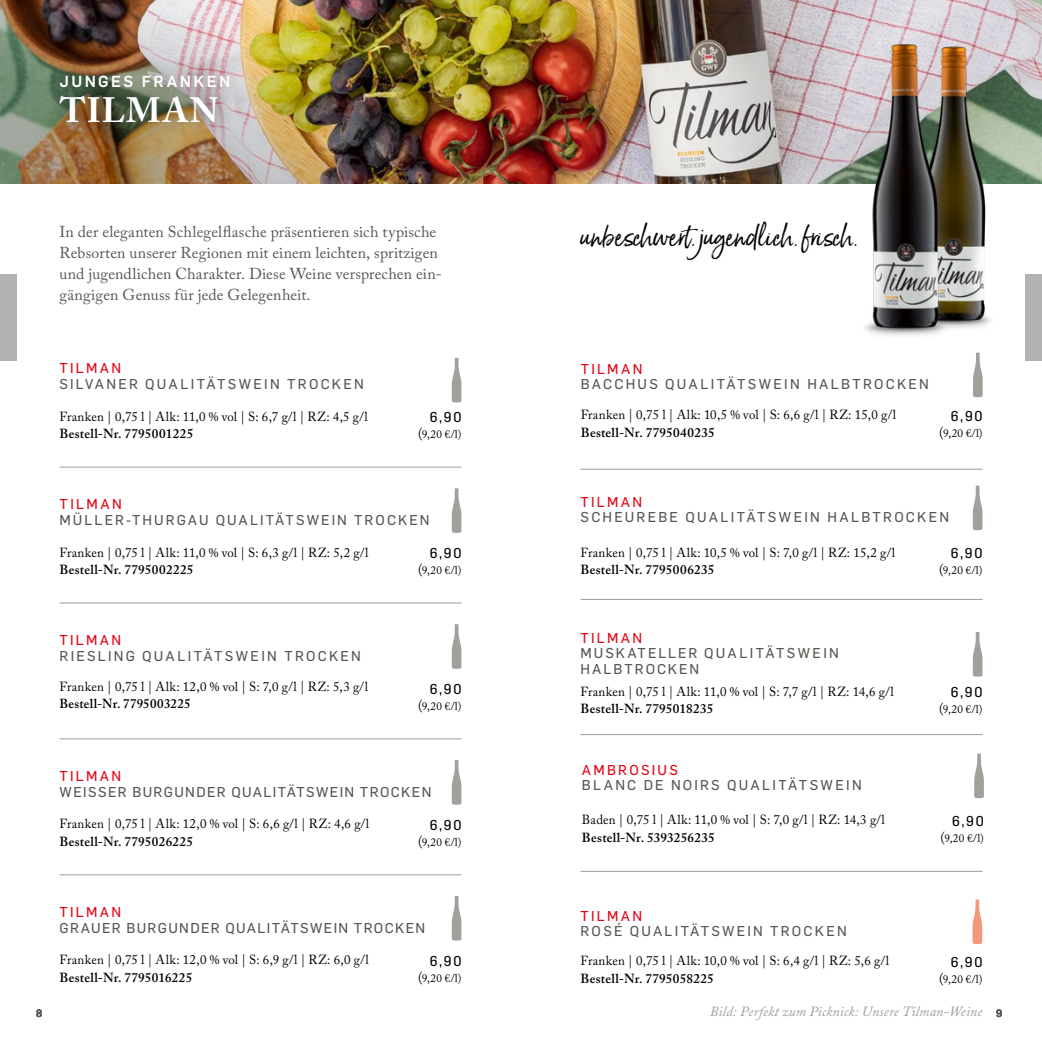
<style>
.page{position:relative;width:1042px;height:1042px;background:#fff}
.page>*{position:absolute;margin:0;border:0;box-sizing:border-box;transform-origin:0 0}
.t1{font:700 35px "Adobe Caslon Pro";letter-spacing:.03em;color:#fff}
.t2{font:26.25px "Born Ready";letter-spacing:-.005em;color:#000}
.t3{font:15.75px/21px "Adobe Caslon Pro";letter-spacing:.01em;color:#575651}
.t4{font:500 15.75px "Flama";letter-spacing:.155em;color:#fff}
.t5{font:14px/15.8px "Flama Basic";letter-spacing:.155em;color:#575651}
.t6{font:14px "Flama Basic";letter-spacing:.165em;color:#e30613}
.t7{font:italic 14px "Adobe Caslon Pro";letter-spacing:.01em;color:#9d9d9c}
.t8{font:14px "Flama Basic";letter-spacing:.125em;color:#000}
.t9{font:14px "Flama Basic";letter-spacing:.1em;color:#575651}
.t10{font:14px "Flama Basic";letter-spacing:.095em;color:#575651}
.t11{font:13.12px "Adobe Caslon Pro";letter-spacing:.02em;color:#000}
.t12{font:600 13.12px "Adobe Caslon Pro";letter-spacing:.025em;color:#000}
.t13{font:11.38px "Adobe Caslon Pro";letter-spacing:.025em;color:#000}
.t14{font:500 10.5px "Flama";color:#575651}
.s1{font-size:14px}
</style>
<div class="page">
<img style="left:0;top:0;width:1042px;height:184px">
<div style="left:40px;top:55px;width:211px;height:89px;background:#000;opacity:.65"></div>
<img style="left:890px;top:27px;width:129px;height:302px">
<img style="left:862px;top:34px;width:86px;height:302px">
<hr style="left:60px;top:874px;width:401px;height:1px;background:#9d9d9c">
<hr style="left:60px;top:602px;width:401px;height:1px;background:#9d9d9c">
<hr style="left:60px;top:467px;width:401px;height:1px;background:#9d9d9c">
<svg style="left:452px;top:358px;width:9px;height:44px"></svg>
<svg style="left:452px;top:488px;width:9px;height:45px"></svg>
<hr style="left:60px;top:738px;width:401px;height:1px;background:#9d9d9c">
<svg style="left:452px;top:624px;width:9px;height:45px"></svg>
<svg style="left:452px;top:760px;width:9px;height:45px"></svg>
<svg style="left:452px;top:896px;width:9px;height:44px"></svg>
<div style="left:0;top:275px;width:17px;height:86px;background:#b3b2b2"></div>
<div style="left:1025px;top:275px;width:17px;height:86px;background:#b3b2b2"></div>
<hr style="left:580px;top:599px;width:402px;height:1px;background:#9d9d9c">
<hr style="left:580px;top:734px;width:402px;height:1px;background:#9d9d9c">
<hr style="left:580px;top:871px;width:402px;height:1px;background:#9d9d9c">
<hr style="left:580px;top:469px;width:402px;height:1px;background:#9d9d9c">
<svg style="left:973px;top:485px;width:9px;height:45px"></svg>
<svg style="left:973px;top:632px;width:9px;height:44px"></svg>
<svg style="left:973px;top:353px;width:9px;height:44px"></svg>
<svg style="left:974px;top:753px;width:10px;height:45px"></svg>
<svg style="left:972px;top:899px;width:10px;height:45px"></svg>
<p class="t4" style="left:60px;top:70px;width:172px">JUNGES FRANKEN</p>
<h1 class="t1" style="left:60px;top:90px;width:160px">TILMAN</h1>
<p class="t3" style="left:60px;top:221px;width:384px">In der eleganten Schlegelflasche präsentieren sich typische Rebsorten unserer Regionen mit einem leichten, spritzigen und jugendlichen Charakter. Diese Weine versprechen ein&shy;gängigen Genuss für jede Gelegenheit.</p>
<p class="t6" style="left:60px;top:359px;width:63px">TILMAN</p>
<p class="t5" style="left:60px;top:375px;width:306px">SILVANER QUALITÄTSWEIN TROCKEN</p>
<p class="t11" style="left:60px;top:408px;width:310px">Franken | 0,75 l | Alk: 11,0 % vol | S: 6,7 g/l | RZ: 4,5 g/l</p>
<p class="t12" style="left:60px;top:426px;width:135px">Bestell-Nr. 7795001225</p>
<p class="t8" style="left:430px;top:407px;width:33px">6,90</p>
<p class="t13" style="left:418px;top:427px;width:45px"><span class="s1">(</span>9,20 €/l)</p>
<p class="t6" style="left:60px;top:494px;width:64px">TILMAN</p>
<p class="t5" style="left:60px;top:511px;width:372px">MÜLLER-THURGAU QUALITÄTSWEIN TROCKEN</p>
<p class="t11" style="left:60px;top:544px;width:310px">Franken | 0,75 l | Alk: 11,0 % vol | S: 6,3 g/l | RZ: 5,2 g/l</p>
<p class="t12" style="left:60px;top:562px;width:135px">Bestell-Nr. 7795002225</p>
<p class="t8" style="left:430px;top:543px;width:33px">6,90</p>
<p class="t13" style="left:418px;top:563px;width:45px"><span class="s1">(</span>9,20 €/l)</p>
<p class="t6" style="left:60px;top:630px;width:63px">TILMAN</p>
<p class="t5" style="left:60px;top:647px;width:303px">RIESLING QUALITÄTSWEIN TROCKEN</p>
<p class="t11" style="left:60px;top:678px;width:310px">Franken | 0,75 l | Alk: 12,0 % vol | S: 7,0 g/l | RZ: 5,3 g/l</p>
<p class="t12" style="left:60px;top:696px;width:133px">Bestell-Nr. 7795003225</p>
<p class="t8" style="left:430px;top:679px;width:33px">6,90</p>
<p class="t13" style="left:418px;top:699px;width:45px"><span class="s1">(</span>9,20 €/l)</p>
<p class="t6" style="left:60px;top:766px;width:63px">TILMAN</p>
<p class="t9" style="left:60px;top:782px;width:373px">WEISSER BURGUNDER QUALITÄTSWEIN TROCKEN</p>
<p class="t11" style="left:60px;top:816px;width:311px">Franken | 0,75 l | Alk: 12,0 % vol | S: 6,6 g/l | RZ: 4,6 g/l</p>
<p class="t12" style="left:60px;top:833px;width:135px">Bestell-Nr. 7795026225</p>
<p class="t8" style="left:430px;top:815px;width:33px">6,90</p>
<p class="t13" style="left:418px;top:835px;width:45px"><span class="s1">(</span>9,20 €/l)</p>
<p class="t6" style="left:60px;top:902px;width:63px">TILMAN</p>
<p class="t10" style="left:60px;top:918px;width:367px">GRAUER BURGUNDER QUALITÄTSWEIN TROCKEN</p>
<p class="t11" style="left:60px;top:952px;width:311px">Franken | 0,75 l | Alk: 12,0 % vol | S: 6,9 g/l | RZ: 6,0 g/l</p>
<p class="t12" style="left:60px;top:969px;width:134px">Bestell-Nr. 7795016225</p>
<p class="t8" style="left:430px;top:951px;width:33px">6,90</p>
<p class="t13" style="left:418px;top:971px;width:45px"><span class="s1">(</span>9,20 €/l)</p>
<h2 class="t2" style="left:580px;top:220px;width:279px">unbeschwert. jugendlich. frisch.</h2>
<p class="t6" style="left:581px;top:359px;width:63px">TILMAN</p>
<p class="t5" style="left:581px;top:376px;width:350px">BACCHUS QUALITÄTSWEIN HALBTROCKEN</p>
<p class="t11" style="left:581px;top:407px;width:317px">Franken | 0,75 l | Alk: 10,5 % vol | S: 6,6 g/l | RZ: 15,0 g/l</p>
<p class="t12" style="left:581px;top:424px;width:135px">Bestell-Nr. 7795040235</p>
<p class="t8" style="left:951px;top:406px;width:33px">6,90</p>
<p class="t13" style="left:939px;top:426px;width:45px"><span class="s1">(</span>9,20 €/l)</p>
<p class="t6" style="left:580px;top:492px;width:63px">TILMAN</p>
<p class="t5" style="left:580px;top:509px;width:370px">SCHEUREBE QUALITÄTSWEIN HALBTROCKEN</p>
<p class="t11" style="left:580px;top:544px;width:316px">Franken | 0,75 l | Alk: 10,5 % vol | S: 7,0 g/l | RZ: 15,2 g/l</p>
<p class="t12" style="left:580px;top:562px;width:135px">Bestell-Nr. 7795006235</p>
<p class="t8" style="left:950px;top:543px;width:33px">6,90</p>
<p class="t13" style="left:939px;top:563px;width:45px"><span class="s1">(</span>9,20 €/l)</p>
<p class="t6" style="left:580px;top:628px;width:63px">TILMAN</p>
<p class="t5" style="left:580px;top:645px;width:260px">MUSKATELLER QUALITÄTSWEIN<br>HALBTROCKEN</p>
<p class="t11" style="left:580px;top:683px;width:315px">Franken | 0,75 l | Alk: 11,0 % vol | S: 7,7 g/l | RZ: 14,6 g/l</p>
<p class="t12" style="left:580px;top:701px;width:134px">Bestell-Nr. 7795018235</p>
<p class="t6" style="left:582px;top:760px;width:97px">AMBROSIUS</p>
<p class="t5" style="left:582px;top:776px;width:281px">BLANC DE NOIRS QUALITÄTSWEIN</p>
<p class="t11" style="left:582px;top:812px;width:304px">Baden | 0,75 l | Alk: 11,0 % vol | S: 7,0 g/l | RZ: 14,3 g/l</p>
<p class="t12" style="left:582px;top:829px;width:134px">Bestell-Nr. 5393256235</p>
<p class="t6" style="left:580px;top:906px;width:63px">TILMAN</p>
<p class="t5" style="left:580px;top:922px;width:268px">ROSÉ QUALITÄTSWEIN TROCKEN</p>
<p class="t11" style="left:580px;top:953px;width:310px">Franken | 0,75 l | Alk: 10,0 % vol | S: 6,4 g/l | RZ: 5,6 g/l</p>
<p class="t12" style="left:580px;top:970px;width:135px">Bestell-Nr. 7795058225</p>
<p class="t8" style="left:950px;top:682px;width:33px">6,90</p>
<p class="t13" style="left:939px;top:702px;width:45px"><span class="s1">(</span>9,20 €/l)</p>
<p class="t8" style="left:952px;top:811px;width:33px">6,90</p>
<p class="t13" style="left:940px;top:831px;width:45px"><span class="s1">(</span>9,20 €/l)</p>
<p class="t8" style="left:950px;top:952px;width:33px">6,90</p>
<p class="t13" style="left:939px;top:972px;width:45px"><span class="s1">(</span>9,20 €/l)</p>
<p class="t7" style="left:710px;top:1003px;width:274px">Bild: Perfekt zum Picknick: Unsere Tilman-Weine</p>
<p class="t14" style="left:36px;top:1006px;width:8px">8</p>
<p class="t14" style="left:996px;top:1006px;width:8px">9</p>
</div>
